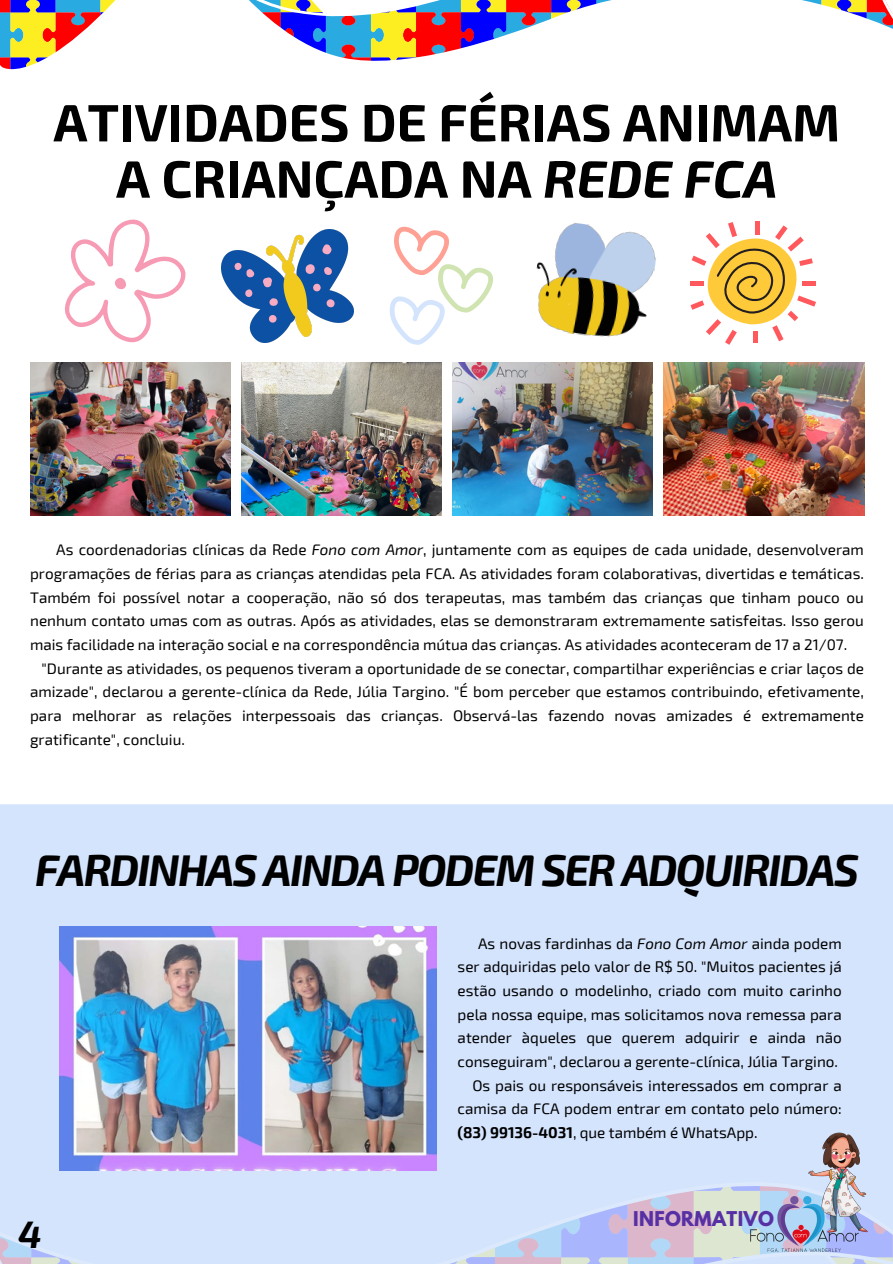
<style>
.page{position:relative;width:893px;height:1264px;background:#fff}
.page>*{position:absolute;margin:0;border:0;box-sizing:border-box;transform-origin:0 0}
.t1{font:700 52.5px "Exo 2";color:#000}
.t2{font:italic 700 43.5px "Exo 2";letter-spacing:-.04em;color:#000}
.t3{font:italic 700 37.5px "Exo 2";color:#000}
.t4{font:700 18px "League Spartan";letter-spacing:.02em;color:#5730a4}
.t5{font:15.3px/23.7px "Exo 2";color:#000;text-align:justify}
.s1{font-style:italic}
.s2{font-weight:700}
</style>
<div class="page">
<img style="left:30px;top:362px;width:200px;height:153px">
<img style="left:242px;top:362px;width:199px;height:153px">
<img style="left:452px;top:362px;width:200px;height:153px">
<img style="left:663px;top:362px;width:201px;height:153px">
<div style="left:0;top:804px;width:892px;height:365px;background:#d4e4fd"></div>
<svg style="left:0;top:1169px;width:892px;height:94px;fill:#d4e4fd"></svg>
<img style="left:790px;top:1130px;width:102px;height:104px">
<img style="left:745px;top:1182px;width:118px;height:81px">
<svg style="left:0;top:0;width:892px;height:70px"></svg>
<img style="left:60px;top:926px;width:377px;height:244px">
<svg style="left:690px;top:222px;width:126px;height:123px"></svg>
<svg style="left:64px;top:219px;width:122px;height:124px"></svg>
<img style="left:222px;top:229px;width:131px;height:114px">
<img style="left:536px;top:222px;width:120px;height:115px">
<svg style="left:389px;top:227px;width:104px;height:118px"></svg>
<p class="t1" style="left:53px;top:88px;width:788px">ATIVIDADES DE FÉRIAS ANIMAM</p>
<p class="t1" style="left:116px;top:145px;width:663px">A CRIANÇADA NA <span class="s1">REDE FCA</span></p>
<p class="t5" style="left:30px;top:537px;width:835px;text-indent:26px">As coordenadorias clínicas da Rede <span class="s1">Fono com Amor</span>, juntamente com as equipes de cada unidade, desenvolveram programações de férias para as crianças atendidas pela FCA. As atividades foram colaborativas, divertidas e temáticas.<br>Também foi possível notar a cooperação, não só dos terapeutas, mas também das crianças que tinham pouco ou nenhum contato umas com as outras. Após as atividades, elas se demonstraram extremamente satisfeitas. Isso gerou mais facilidade na interação social e na correspondência mútua das crianças. As atividades aconteceram de 17 a 21/07.</p>
<p class="t5" style="left:30px;top:655px;width:835px;text-indent:11px">"Durante as atividades, os pequenos tiveram a oportunidade de se conectar, compartilhar experiências e criar laços de amizade", declarou a gerente-clínica da Rede, Júlia Targino. "É bom perceber que estamos contribuindo, efetivamente, para melhorar as relações interpessoais das crianças. Observá-las fazendo novas amizades é extremamente gratificante", concluiu.</p>
<p class="t2" style="left:35px;top:842px;width:825px">FARDINHAS AINDA PODEM SER ADQUIRIDAS</p>
<p class="t3" style="left:18px;top:1209px;width:25px">4</p>
<p class="t5" style="left:457px;top:930px;width:385px;text-indent:20px">As novas fardinhas da <span class="s1">Fono Com Amor</span> ainda podem ser adquiridas pelo valor de R$ 50. "Muitos pacientes já estão usando o modelinho, criado com muito carinho pela nossa equipe, mas solicitamos nova remessa para atender àqueles que querem adquirir e ainda não conseguiram", declarou a gerente-clínica, Júlia Targino.</p>
<p class="t5" style="left:457px;top:1072px;width:385px;text-indent:15px">Os pais ou responsáveis interessados em comprar a camisa da FCA podem entrar em contato pelo número: <span class="s2">(83) 99136-4031</span>, que também é WhatsApp.</p>
<p class="t4" style="left:633px;top:1209px;width:142px">INFORMATIVO</p>
</div>
